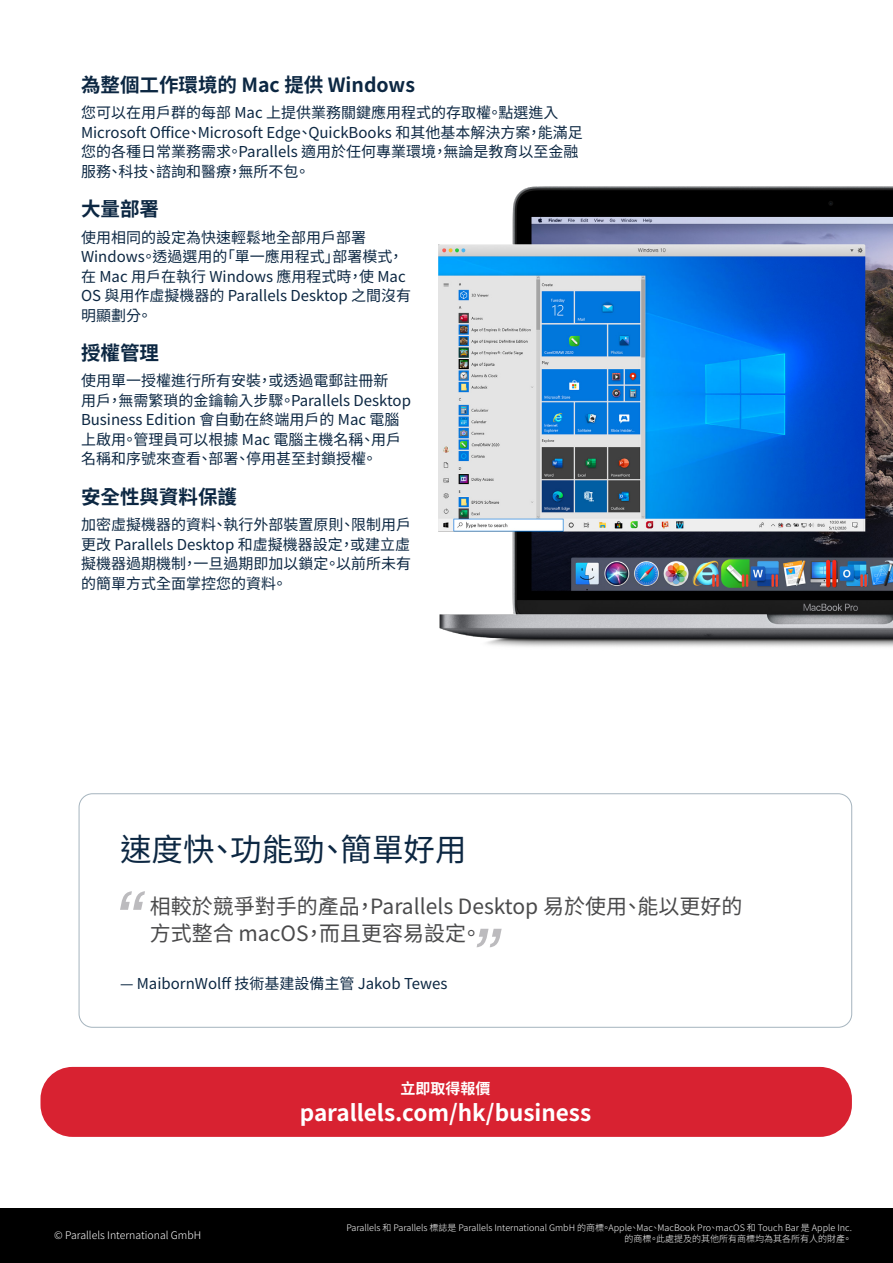
<style>
.page{position:relative;width:893px;height:1263px;background:#fff}
.page>*{position:absolute;margin:0;border:0;box-sizing:border-box;transform-origin:0 0}
.t1{font:31.5px "Source Han Sans TW";color:#0c2742}
.t2{font:700 22.5px "Source Han Sans TW";color:#fff}
.t3{font:21px/27px "Source Han Sans TW";color:#4a4a4b}
.t4{font:700 19.5px "Source Han Sans TW";color:#0c2742}
.t5{font:15px/19.5px "Source Han Sans TW";color:#0c2742}
.t6{font:700 15px "Source Han Sans TW";color:#fff}
.t7{font:300 10.5px "Source Han Sans TW";color:#fff}
.t8{font:300 9px/10.8px "Source Han Sans TW";color:#fff;text-align:right}
</style>
<div class="page">
<div style="left:0;top:1209px;width:893px;height:54px;background:#000"></div>
<img style="left:438px;top:186px;width:455px;height:461px">
<div style="left:79px;top:793px;width:773px;height:234px;border:1px solid #a5b4be;border-radius:14px"></div>
<svg style="left:120px;top:891px;width:25px;height:19px"></svg>
<svg style="left:477px;top:929px;width:25px;height:18px"></svg>
<div style="left:41px;top:1067px;width:811px;height:70px;background:#d82231;border-radius:32px"></div>
<h3 class="t4" style="left:81px;top:74px;width:336px">為整個工作環境的 Mac 提供 Windows</h3>
<p class="t5" style="left:81px;top:103px;width:503px">您可以在用戶群的每部 Mac 上提供業務關鍵應用程式的存取權。點選進入Microsoft Office、Microsoft Edge、QuickBooks 和其他基本解決方案，能滿足您的各種日常業務需求。Parallels 適用於任何專業環境，無論是教育以至金融服務、科技、諮詢和醫療，無所不包。</p>
<h3 class="t4" style="left:81px;top:198px;width:79px">大量部署</h3>
<p class="t5" style="left:81px;top:228px;width:332px">使用相同的設定為快速輕鬆地全部用戶部署<br>Windows。透過選用的「單一應用程式」部署模式，在 Mac 用戶在執行 Windows 應用程式時，使 Mac<br>OS 與用作虛擬機器的 Parallels Desktop 之間沒有明顯劃分。</p>
<h3 class="t4" style="left:81px;top:342px;width:79px">授權管理</h3>
<p class="t5" style="left:81px;top:371px;width:331px">使用單一授權進行所有安裝，或透過電郵註冊新<br>用戶，無需繁瑣的金鑰輸入步驟。Parallels Desktop<br>Business Edition 會自動在終端用戶的 Mac 電腦上啟用。管理員可以根據 Mac 電腦主機名稱、用戶名稱和序號來查看、部署、停用甚至封鎖授權。</p>
<h3 class="t4" style="left:81px;top:486px;width:157px">安全性與資料保護</h3>
<p class="t5" style="left:81px;top:515px;width:331px;text-align:justify">加密虛擬機器的資料、執行外部裝置原則、限制用戶更改 Parallels Desktop 和虛擬機器設定，或建立虛擬機器過期機制，一旦過期即加以鎖定。以前所未有的簡單方式全面掌控您的資料。</p>
<h1 class="t1" style="left:120px;top:832px;width:348px">速度快、功能勁、簡單好用</h1>
<h3 class="t3" style="left:150px;top:893px;width:594px">相較於競爭對手的產品，Parallels Desktop 易於使用、能以更好的方式整合 macOS，而且更容易設定。</h3>
<p class="t5" style="left:120px;top:974px;width:329px">— MaibornWolff 技術基建設備主管 Jakob Tewes</p>
<p class="t6" style="left:400px;top:1080px;width:91px">立即取得報價</p>
<h2 class="t2" style="left:300px;top:1100px;width:293px">parallels.com/hk/business</h2>
<p class="t7" style="left:54px;top:1229px;width:148px">© Parallels International GmbH</p>
<p class="t8" style="left:346px;top:1222px;width:507px">Parallels 和 Parallels 標誌是 Parallels International GmbH 的商標。Apple、Mac、MacBook Pro、macOS 和 Touch Bar 是 Apple Inc.的商標。此處提及的其他所有商標均為其各所有人的財產。</p>
</div>
